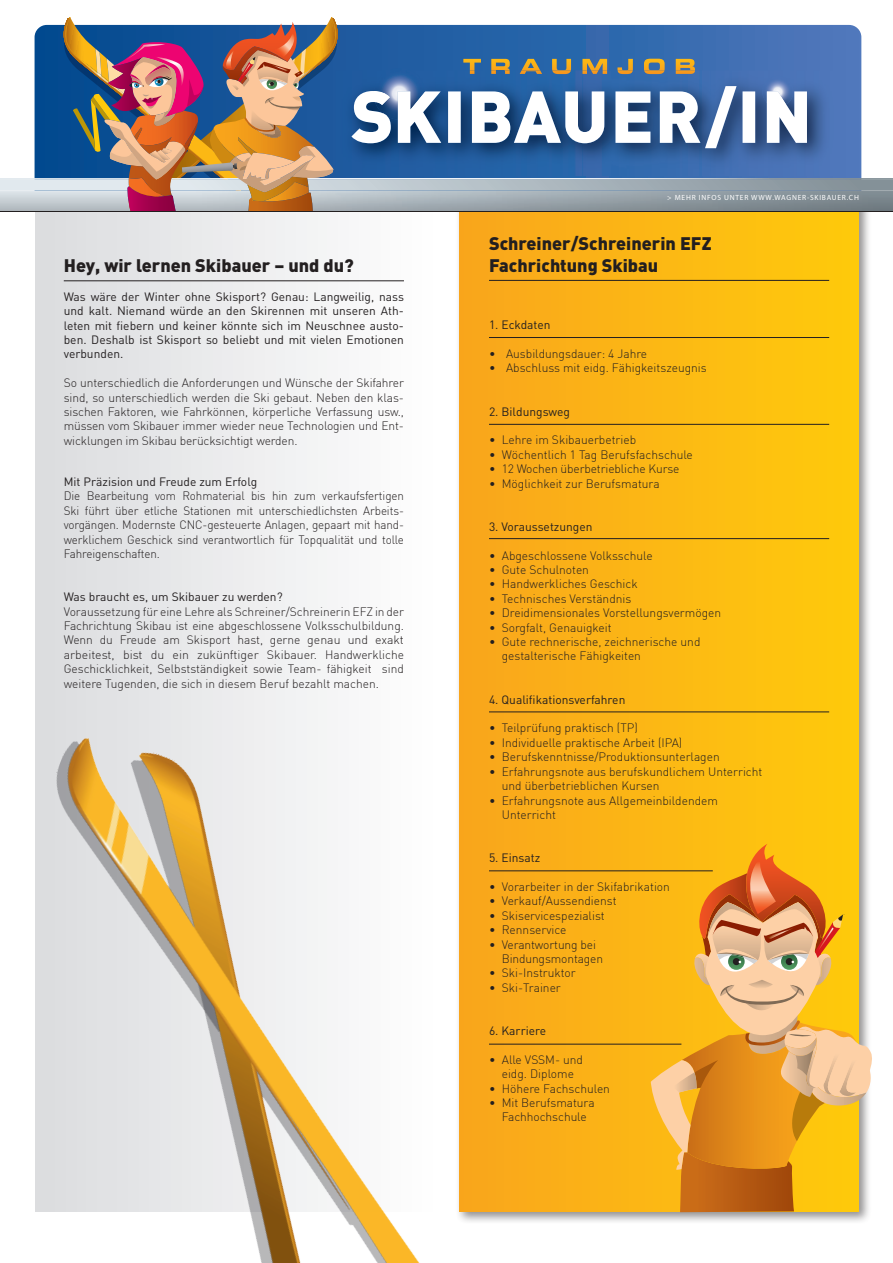
<style>
.page{position:relative;width:893px;height:1263px;background:#fff}
.page>*{position:absolute;margin:0;border:0;box-sizing:border-box;transform-origin:0 0}
.t1{font:900 18px/21.6px "DIN";color:#231f20}
.t2{font:300 12px/14.4px "DIN";color:#231f20}
.t3{font:12px/14.4px "DIN";color:#231f20;text-align:justify}
.t4{font:7.5px "Myriad Pro";letter-spacing:.1em;color:#fff}
</style>
<div class="page">
<div style="left:455px;top:186px;width:417px;height:1039px;background:#231f20;opacity:.5"></div>
<div style="left:459px;top:190px;width:400px;height:1022px;background:linear-gradient(to right,#f9a51d,#ffcb0b)"></div>
<div style="left:35px;top:207px;width:400px;height:1005px;background:linear-gradient(to right,#dbdcde,#fefefe)"></div>
<svg style="left:651px;top:844px;width:221px;height:368px;background:#eaab40"></svg>
<hr style="left:64px;top:281px;width:340px;height:1px;background:#231f20">
<hr style="left:489px;top:280px;width:340px;height:1px;background:#231f20">
<hr style="left:489px;top:337px;width:340px;height:1px;background:#231f20">
<hr style="left:489px;top:424px;width:340px;height:1px;background:#231f20">
<hr style="left:489px;top:538px;width:340px;height:1px;background:#231f20">
<hr style="left:489px;top:712px;width:340px;height:1px;background:#231f20">
<hr style="left:489px;top:870px;width:224px;height:1px;background:#231f20">
<hr style="left:489px;top:1044px;width:192px;height:1px;background:#231f20">
<svg style="left:0;top:17px;width:893px;height:194px"></svg>
<hr style="left:0;top:211px;width:893px;height:1px;background:#231f20">
<img style="left:35px;top:723px;width:579px;height:540px">
<h1 class="t1" style="left:64px;top:254px;width:292px">Hey, wir lernen Skibauer – und du?</h1>
<p class="t3" style="left:64px;top:289px;width:342px">Was wäre der Winter ohne Skisport? Genau: Langweilig, nass und kalt. Niemand würde an den Skirennen mit unseren Ath&shy;leten mit fiebern und keiner könnte sich im Neuschnee austo&shy;ben. Deshalb ist Skisport so beliebt und mit vielen Emotionen verbunden.</p>
<p class="t2" style="left:64px;top:375px;width:342px;text-align:justify">So unterschiedlich die Anforderungen und Wünsche der Skifahrer sind, so unterschiedlich werden die Ski gebaut. Neben den klas&shy;sischen Faktoren, wie Fahrkönnen, körperliche Verfassung usw., müssen vom Skibauer immer wieder neue Technologien und Ent&shy;wicklungen im Skibau berücksichtigt werden.</p>
<p class="t3" style="left:64px;top:474px;width:195px">Mit Präzision und Freude zum Erfolg</p>
<p class="t2" style="left:64px;top:489px;width:342px;text-align:justify">Die Bearbeitung vom Rohmaterial bis hin zum verkaufsfertigen Ski führt über etliche Stationen mit unterschiedlichsten Arbeits&shy;vorgängen. Modernste CNC-gesteuerte Anlagen, gepaart mit hand&shy;werklichem Geschick sind verantwortlich für Topqualität und tolle Fahreigenschaften.</p>
<p class="t3" style="left:64px;top:589px;width:220px">Was braucht es, um Skibauer zu werden?</p>
<p class="t2" style="left:64px;top:604px;width:342px;text-align:justify">Voraussetzung für eine Lehre als Schreiner/Schreinerin EFZ in der Fachrichtung Skibau ist eine abgeschlossene Volksschulbildung.<br>Wenn du Freude am Skisport hast, gerne genau und exakt arbeitest, bist du ein zukünftiger Skibauer. Handwerkliche Geschicklichkeit, Selbstständigkeit sowie Team- fähigkeit sind weitere Tugenden, die sich in diesem Beruf bezahlt machen.</p>
<p class="t4" style="left:667px;top:193px;width:193px">&gt; MEHR INFOS UNTER WWW.WAGNER-SKIBAUER.CH</p>
<h1 class="t1" style="left:489px;top:232px;width:224px">Schreiner/Schreinerin EFZ<br>Fachrichtung Skibau</h1>
<p class="t3" style="left:489px;top:317px;width:63px">1. Eckdaten</p>
<p class="t2" style="left:489px;top:346px;width:160px">• Ausbildungsdauer: 4 Jahre</p>
<p class="t2" style="left:489px;top:361px;width:219px">• Abschluss mit eidg. Fähigkeitszeugnis</p>
<p class="t3" style="left:489px;top:404px;width:83px">2. Bildungsweg</p>
<p class="t2" style="left:489px;top:433px;width:149px">• Lehre im Skibauerbetrieb</p>
<p class="t2" style="left:489px;top:447px;width:205px">• Wöchentlich 1 Tag Berufsfachschule</p>
<p class="t2" style="left:489px;top:462px;width:192px">• 12 Wochen überbetriebliche Kurse</p>
<p class="t2" style="left:489px;top:476px;width:172px">• Möglichkeit zur Berufsmatura</p>
<p class="t3" style="left:489px;top:519px;width:105px">3. Voraussetzungen</p>
<p class="t2" style="left:489px;top:548px;width:165px">• Abgeschlossene Volksschule</p>
<p class="t2" style="left:489px;top:562px;width:101px">• Gute Schulnoten</p>
<p class="t2" style="left:489px;top:577px;width:150px">• Handwerkliches Geschick</p>
<p class="t2" style="left:489px;top:591px;width:144px">• Technisches Verständnis</p>
<p class="t2" style="left:489px;top:606px;width:234px">• Dreidimensionales Vorstellungsvermögen</p>
<p class="t2" style="left:489px;top:620px;width:124px">• Sorgfalt, Genauigkeit</p>
<p class="t2" style="left:502px;top:634px;width:200px;text-indent:-13px">• Gute rechnerische, zeichnerische und gestalterische Fähigkeiten</p>
<p class="t3" style="left:489px;top:692px;width:138px">4. Qualifikationsverfahren</p>
<p class="t2" style="left:489px;top:721px;width:150px">• Teilprüfung praktisch (TP)</p>
<p class="t2" style="left:489px;top:735px;width:195px">• Individuelle praktische Arbeit (IPA)</p>
<p class="t2" style="left:489px;top:750px;width:232px">• Berufskenntnisse/Produktionsunterlagen</p>
<p class="t2" style="left:502px;top:764px;width:262px;text-indent:-13px">• Erfahrungsnote aus berufskundlichem Unterricht und überbetrieblichen Kursen</p>
<p class="t2" style="left:502px;top:793px;width:218px;text-indent:-13px">• Erfahrungsnote aus Allgemeinbildendem<br>Unterricht</p>
<p class="t3" style="left:489px;top:850px;width:53px">5. Einsatz</p>
<p class="t2" style="left:489px;top:879px;width:182px">• Vorarbeiter in der Skifabrikation</p>
<p class="t2" style="left:489px;top:894px;width:129px">• Verkauf/Aussendienst</p>
<p class="t2" style="left:489px;top:908px;width:117px">• Skiservicespezialist</p>
<p class="t2" style="left:489px;top:922px;width:79px">• Rennservice</p>
<p class="t2" style="left:502px;top:937px;width:103px;text-indent:-13px">• Verantwortung bei<br>Bindungsmontagen</p>
<p class="t2" style="left:489px;top:966px;width:88px">• Ski-Instruktor</p>
<p class="t2" style="left:489px;top:980px;width:73px">• Ski-Trainer</p>
<p class="t3" style="left:489px;top:1023px;width:59px">6. Karriere</p>
<p class="t2" style="left:489px;top:1052px;width:96px;text-align:center">• Alle VSSM- und eidg. Diplome</p>
<p class="t2" style="left:489px;top:1081px;width:122px">• Höhere Fachschulen</p>
<p class="t2" style="left:489px;top:1095px;width:107px;text-align:center">• Mit Berufsmatura<br>Fachhochschule</p>
</div>
